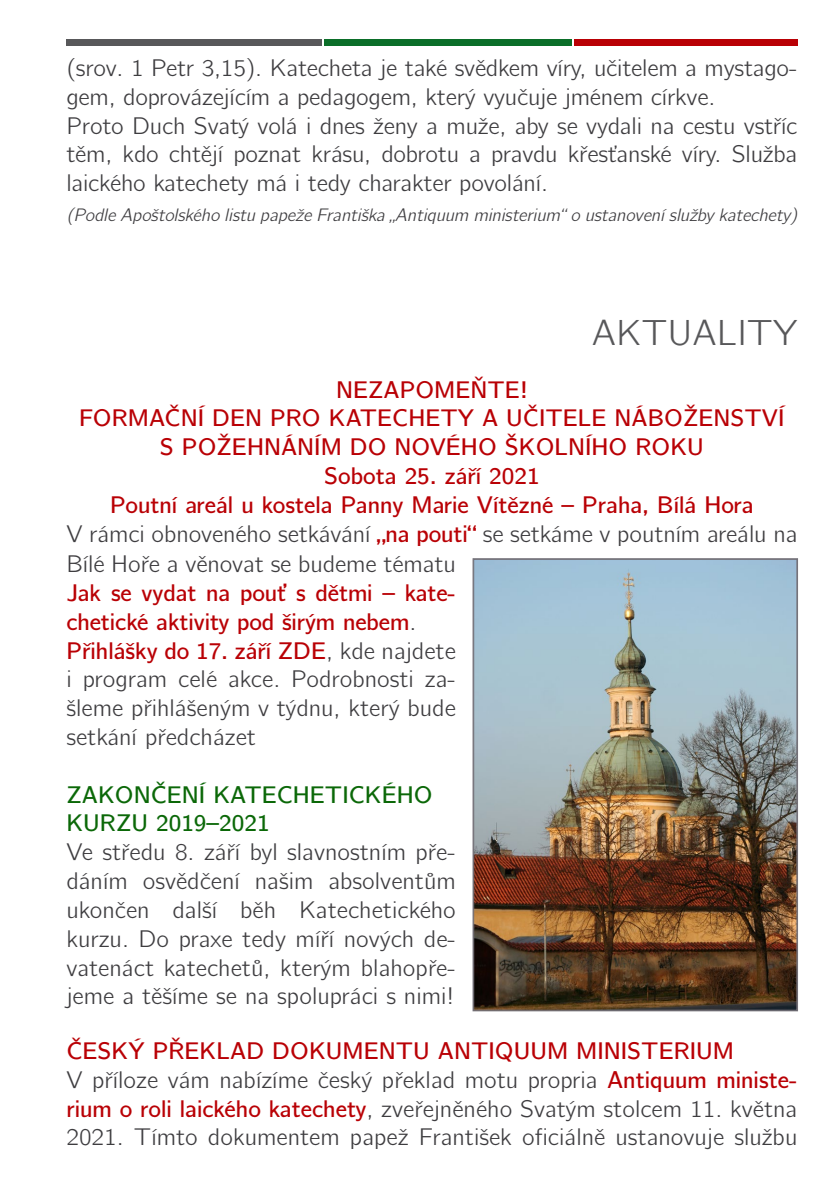
<style>
.page{position:relative;width:840px;height:1191px;background:#fff}
.page>*{position:absolute;margin:0;border:0;box-sizing:border-box;transform-origin:0 0}
.t1{font:36px "CMU Bright";color:#58585a}
.t2{font:24px/28.8px "CMU Bright";letter-spacing:-.005em;color:#3e3d40}
.t3{font:600 24px "CMU Bright";color:#b90005}
.t4{font:600 24px/28.8px "CMU Bright";color:#0b6808}
.t5{font:italic 18px "CMU Bright";letter-spacing:-.01em;color:#3e3d40}
.s1{font-weight:600;color:#b90005}
</style>
<div class="page">
<div style="left:66px;top:40px;width:255px;height:6px;background:#58585a"></div>
<div style="left:573px;top:40px;width:224px;height:6px;background:#b90005"></div>
<div style="left:324px;top:40px;width:247px;height:6px;background:#0b6e29"></div>
<img style="left:472px;top:558px;width:325px;height:453px">
<div style="left:473px;top:559px;width:323px;height:451px;border:1px solid #747178"></div>
<p class="t2" style="left:66px;top:51px;width:732px">(srov. 1 Petr 3,15). Katecheta je také svědkem víry, učitelem a mystago&shy;gem, doprovázejícím a pedagogem, který vyučuje jménem církve.<br>Proto Duch Svatý volá i dnes ženy a muže, aby se vydali na cestu vstříc těm, kdo chtějí poznat krásu, dobrotu a pravdu křesťanské víry. Služba laického katechety má i tedy charakter povolání.</p>
<p class="t5" style="left:66px;top:199px;width:732px">(Podle Apoštolského listu papeže Františka „Antiquum ministerium“ o ustanovení služby katechety)</p>
<h1 class="t1" style="left:591px;top:300px;width:207px">AKTUALITY</h1>
<p class="t3" style="left:336px;top:369px;width:193px">NEZAPOMEŇTE!</p>
<p class="t3" style="left:79px;top:397px;width:706px">FORMAČNÍ DEN PRO KATECHETY A UČITELE NÁBOŽENSTVÍ</p>
<p class="t3" style="left:160px;top:426px;width:545px">S POŽEHNÁNÍM DO NOVÉHO ŠKOLNÍHO ROKU</p>
<p class="t3" style="left:324px;top:455px;width:217px">Sobota 25. září 2021</p>
<p class="t3" style="left:110px;top:484px;width:644px">Poutní areál u kostela Panny Marie Vítězné – Praha, Bílá Hora</p>
<p class="t2" style="left:66px;top:516px;width:732px">V rámci obnoveného setkávání <span class="s1">„na pouti“</span> se setkáme v poutním areálu na</p>
<p class="t2" style="left:66px;top:547px;width:391px">Bílé Hoře a věnovat se budeme tématu</p>
<p class="t2" style="left:66px;top:576px;width:391px"><span class="s1">Jak se vydat na pouť s dětmi – kate&shy;chetické aktivity pod širým nebem</span>.<br><span class="s1">Přihlášky do 17. září ZDE</span>, kde najdete i program celé akce. Podrobnosti za&shy;šleme přihlášeným v týdnu, který bude setkání předcházet</p>
<p class="t4" style="left:66px;top:778px;width:367px">ZAKONČENÍ KATECHETICKÉHO<br>KURZU 2019–2021</p>
<p class="t2" style="left:66px;top:835px;width:391px;text-align:justify">Ve středu 8. září byl slavnostním pře&shy;dáním osvědčení našim absolventům ukončen další běh Katechetického kurzu. Do praxe tedy míří nových de&shy;vatenáct katechetů, kterým blahopře&shy;jeme a těšíme se na spolupráci s nimi!</p>
<p class="t2" style="left:66px;top:1034px;width:732px"><span class="s1">ČESKÝ PŘEKLAD DOKUMENTU ANTIQUUM MINISTERIUM<br></span>V příloze vám nabízíme český překlad motu propria <span class="s1">Antiquum ministe&shy;rium o roli laického katechety</span>, zveřejněného Svatým stolcem 11. května 2021. Tímto dokumentem papež František oficiálně ustanovuje službu</p>
</div>
